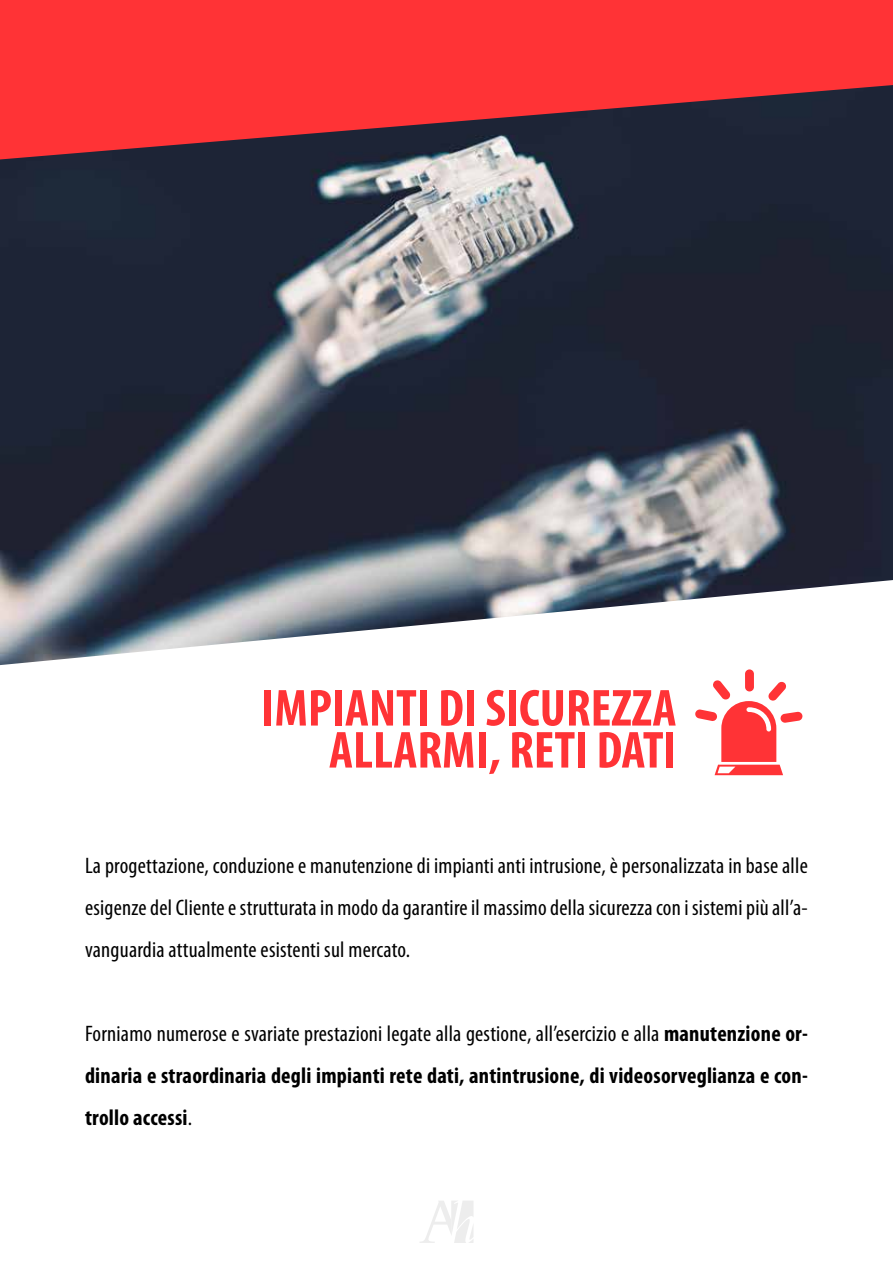
<style>
.page{position:relative;width:893px;height:1263px;background:#fff}
.page>*{position:absolute;margin:0;border:0;box-sizing:border-box;transform-origin:0 0}
.t1{font:700 condensed 52.5px/42px "Myriad Pro";color:#ff3336;text-align:right}
.t2{font:condensed 22.5px/42px "Myriad Pro";letter-spacing:.01em;color:#000;text-align:justify}
.t3{font:700 condensed 22.5px/42px "Myriad Pro";letter-spacing:.01em;color:#000;text-align:justify}
.s1{font-weight:400}
</style>
<div class="page">
<svg style="left:420px;top:1201px;width:53px;height:42px"></svg>
<div style="left:0;top:0;width:893px;height:251px;background:#ff3336"></div>
<svg style="left:695px;top:669px;width:108px;height:106px"></svg>
<img style="left:0;top:85px;width:893px;height:580px">
<h1 class="t1" style="left:261px;top:686px;width:417px">IMPIANTI DI SICUREZZA<br>ALLARMI, RETI DATI</h1>
<p class="t2" style="left:85px;top:844px;width:724px">La progettazione, conduzione e manutenzione di impianti anti intrusione, è personalizzata in base alle esigenze del Cliente e strutturata in modo da garantire il massimo della sicurezza con i sistemi più all’a&shy;vanguardia attualmente esistenti sul mercato.</p>
<p class="t3" style="left:85px;top:1012px;width:724px"><span class="s1">Forniamo numerose e svariate prestazioni legate alla gestione, all’esercizio e alla</span> manutenzione or&shy;dinaria e straordinaria degli impianti rete dati, antintrusione, di videosorveglianza e con&shy;trollo accessi<span class="s1">.</span></p>
</div>
